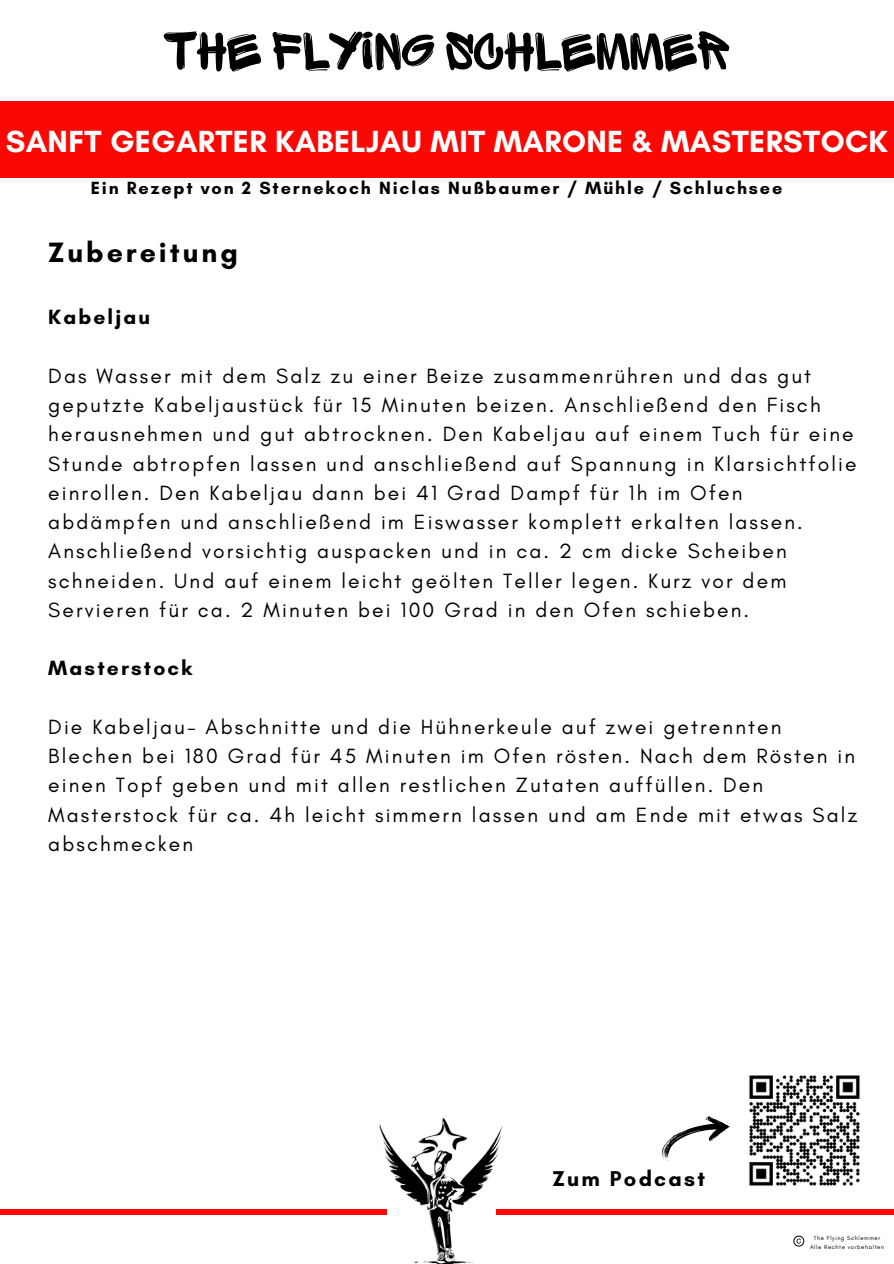
<style>
.page{position:relative;width:894px;height:1264px;background:#fff}
.page>*{position:absolute;margin:0;border:0;box-sizing:border-box;transform-origin:0 0}
.t1{font:56.85px "Sprite Graffiti";color:#000}
.t2{font:700 31.2px "Glacial Indifference";letter-spacing:.01em;color:#fff}
.t3{font:700 28.5px "Glacial Indifference";letter-spacing:.1em;color:#000}
.t4{font:700 21.75px "Glacial Indifference";letter-spacing:.1em;color:#000}
.t5{font:21px/29.2px "Glacial Indifference";letter-spacing:.1em;color:#000}
.t6{font:700 21px "Glacial Indifference";letter-spacing:.1em;color:#000}
.t7{font:700 18px "Glacial Indifference";letter-spacing:.1em;color:#000}
.t8{font:6px "Glacial Indifference";letter-spacing:.1em;color:#000}
</style>
<div class="page">
<div style="left:0;top:101px;width:893px;height:76px;background:#fa0804"></div>
<div style="left:496px;top:1209px;width:397px;height:5px;background:#fa0804"></div>
<div style="left:0;top:1209px;width:386px;height:5px;background:#fa0804"></div>
<img style="left:749px;top:1075px;width:111px;height:111px">
<svg style="left:661px;top:1116px;width:69px;height:45px"></svg>
<svg style="left:793px;top:1235px;width:11px;height:11px"></svg>
<img style="left:373px;top:1118px;width:147px;height:145px">
<p class="t1" style="left:163px;top:24px;width:568px">THE FLYING SCHLEMMER</p>
<p class="t2" style="left:6px;top:123px;width:883px">SANFT GEGARTER KABELJAU MIT MARONE &amp; MASTERSTOCK</p>
<p class="t7" style="left:91px;top:176px;width:693px">Ein Rezept von 2 Sternekoch Niclas Nußbaumer / Mühle / Schluchsee</p>
<h5 class="t3" style="left:48px;top:235px;width:191px">Zubereitung</h5>
<h4 class="t6" style="left:48px;top:304px;width:103px">Kabeljau</h4>
<h5 class="t5" style="left:48px;top:361px;width:809px">Das Wasser mit dem Salz zu einer Beize zusammenrühren und das gut geputzte Kabeljaustück für 15 Minuten beizen. Anschließend den Fisch herausnehmen und gut abtrocknen. Den Kabeljau auf einem Tuch für eine Stunde abtropfen lassen und anschließend auf Spannung in Klarsichtfolie einrollen. Den Kabeljau dann bei 41 Grad Dampf für 1h im Ofen abdämpfen und anschließend im Eiswasser komplett erkalten lassen.<br>Anschließend vorsichtig auspacken und in ca. 2 cm dicke Scheiben schneiden. Und auf einem leicht geölten Teller legen. Kurz vor dem Servieren für ca. 2 Minuten bei 100 Grad in den Ofen schieben.</h5>
<p class="t6" style="left:48px;top:655px;width:146px">Masterstock</p>
<p class="t5" style="left:48px;top:712px;width:810px">Die Kabeljau- Abschnitte und die Hühnerkeule auf zwei getrennten Blechen bei 180 Grad für 45 Minuten im Ofen rösten. Nach dem Rösten in einen Topf geben und mit allen restlichen Zutaten auffüllen. Den Masterstock für ca. 4h leicht simmern lassen und am Ende mit etwas Salz abschmecken</p>
<h4 class="t4" style="left:552px;top:1165px;width:154px">Zum Podcast</h4>
<h2 class="t8" style="left:813px;top:1234px;width:68px">The Flying Schlemmer</h2>
<h6 class="t8" style="left:809px;top:1242px;width:75px">Alle Rechte vorbehalten</h6>
</div>
